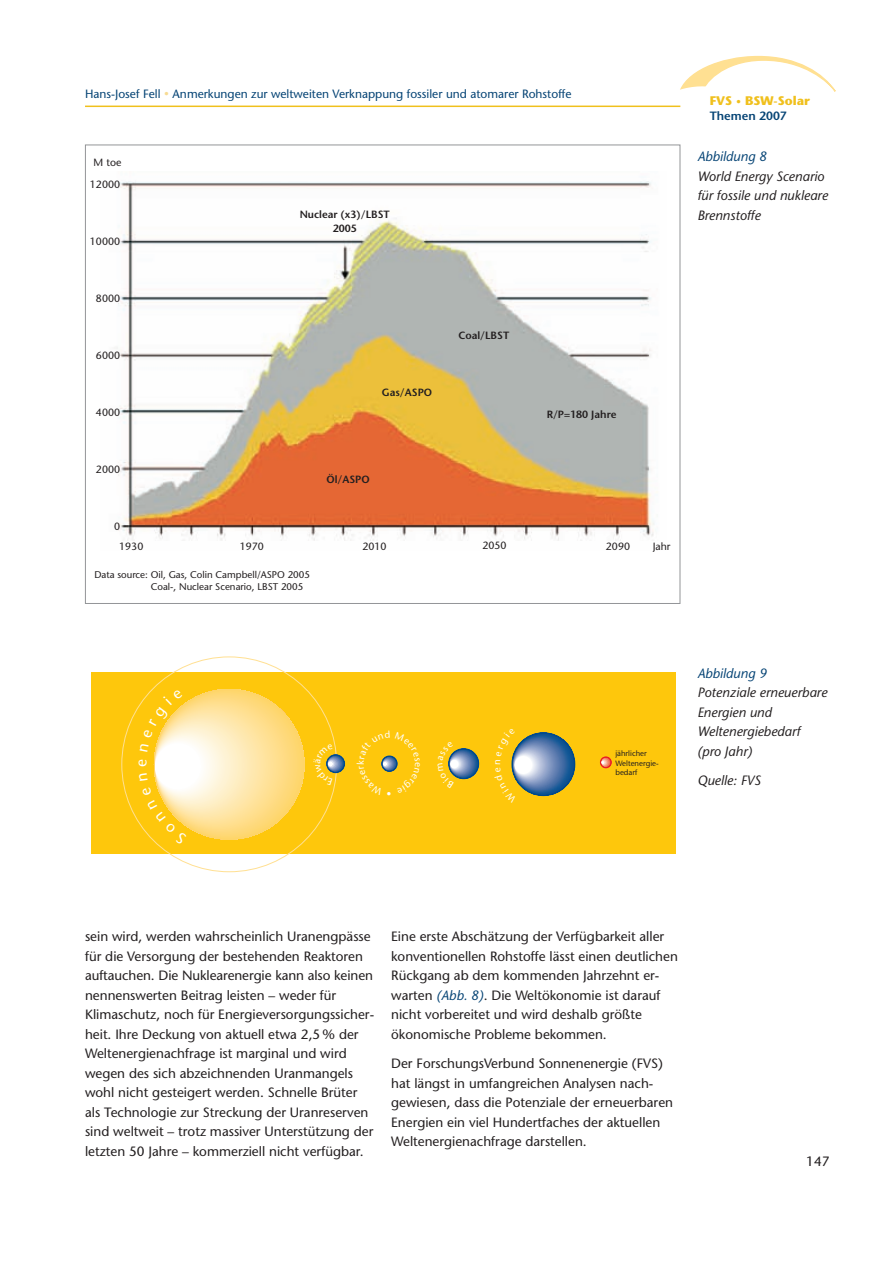
<style>
.page{position:relative;width:893px;height:1263px;background:#fff}
.page>*{position:absolute;margin:0;border:0;box-sizing:border-box;transform-origin:0 0}
.t1{font:13.5px/19.5px "Stone Sans";color:#231f20}
.t2{font:italic 13.5px/19.5px "Stone Sans";color:#231f20}
.t3{font:italic 13.5px "Stone Sans";color:#064475}
.t4{font:700 12.45px "Stone Sans";color:#f0c01d}
.t5{font:12px "Stone Sans";color:#064475}
.t6{font:600 12px "Stone Sans";color:#064475}
.t7{font:600 10.5px/13.5px "Stone Sans";color:#231f20;text-align:center}
.t8{font:10.5px/21.5px "Stone Sans";color:#231f20;text-align:center}
.t9{font:9.75px/12px "Stone Sans";color:#231f20}
.t10{font:7.8px/9.6px "Stone Sans";color:#231f20}
.s1{font-size:9.75px;color:#f7db93}
.s2{font-size:9.75px}
.s3{font-style:italic;color:#064475}
</style>
<div class="page">
<hr style="left:85px;top:106px;width:595px;height:1px;background:#f0c01d">
<svg style="left:680px;top:55px;width:156px;height:37px"></svg>
<img style="left:116px;top:181px;width:538px;height:360px">
<div style="left:91px;top:672px;width:584px;height:181px;background:#fec70c"></div>
<svg style="left:600px;top:757px;width:11px;height:11px"></svg>
<div style="left:600px;top:757px;width:11px;height:11px;border:1px solid #ea1e24;border-radius:50%"></div>
<svg style="left:138px;top:689px;width:166px;height:156px"></svg>
<svg style="left:326px;top:744px;width:19px;height:41px"></svg>
<svg style="left:381px;top:755px;width:17px;height:17px"></svg>
<svg style="left:448px;top:748px;width:31px;height:32px"></svg>
<svg style="left:511px;top:732px;width:64px;height:65px"></svg>
<p class="t5" style="left:85px;top:89px;width:488px">Hans-Josef Fell <span class="s1">•</span> Anmerkungen zur weltweiten Verknappung fossiler und atomarer Rohstoffe</p>
<p class="t8" style="left:90px;top:153px;width:33px">M toe<br>12000</p>
<p class="t8" style="left:90px;top:232px;width:32px">10000</p>
<p class="t8" style="left:96px;top:289px;width:26px">8000</p>
<p class="t8" style="left:96px;top:346px;width:26px">6000</p>
<p class="t8" style="left:96px;top:403px;width:26px">4000</p>
<p class="t8" style="left:96px;top:460px;width:26px">2000</p>
<p class="t8" style="left:119px;top:517px;width:26px;line-height:20px;text-align:left;text-indent:-5px">0<br>1930</p>
<p class="t7" style="left:300px;top:209px;width:92px">Nuclear (x3)/LBST<br>2005</p>
<p class="t7" style="left:382px;top:387px;width:52px">Gas/ASPO</p>
<p class="t7" style="left:458px;top:330px;width:52px">Coal/LBST</p>
<p class="t7" style="left:326px;top:474px;width:45px">Öl/ASPO</p>
<p class="t7" style="left:547px;top:409px;width:71px">R/P=180 Jahre</p>
<p class="t8" style="left:240px;top:536px;width:26px">1970</p>
<p class="t8" style="left:362px;top:536px;width:26px">2010</p>
<p class="t8" style="left:482px;top:535px;width:26px">2050</p>
<p class="t8" style="left:606px;top:536px;width:26px">2090</p>
<p class="t8" style="left:653px;top:536px;width:19px">Jahr</p>
<p class="t9" style="left:151px;top:569px;width:161px;text-indent:-56px">Data source: Oil, Gas, Colin Campbell/ASPO 2005<br>Coal-, Nuclear Scenario, LBST 2005</p>
<p class="t4" style="left:710px;top:96px;width:102px">FVS <span class="s2">•</span> BSW-Solar</p>
<p class="t6" style="left:710px;top:111px;width:79px">Themen 2007</p>
<p class="t3" style="left:697px;top:151px;width:71px">Abbildung 8</p>
<p class="t2" style="left:697px;top:168px;width:132px">World Energy Scenario für fossile und nukleare<br>Brennstoffe</p>
<p class="t10" style="left:615px;top:749px;width:45px">jährlicher<br>Weltenergie&shy;bedarf</p>
<p class="t3" style="left:697px;top:668px;width:71px">Abbildung 9</p>
<p class="t2" style="left:697px;top:684px;width:131px">Potenziale erneuerbare<br>Energien und<br>Weltenergiebedarf<br>(pro Jahr)</p>
<p class="t2" style="left:697px;top:772px;width:65px">Quelle: FVS</p>
<p class="t1" style="left:85px;top:928px;width:291px">sein wird, werden wahrscheinlich Uranengpässe für die Versorgung der bestehenden Reaktoren auftauchen. Die Nuklearenergie kann also keinen nennenswerten Beitrag leisten – weder für<br>Klima schutz, noch für Energieversorgungs sicher - heit. Ihre Deckung von aktuell etwa 2,5 % der Weltenergienachfrage ist marginal und wird wegen des sich abzeichnenden Uranmangels wohl nicht gesteigert werden. Schnelle Brüter als Technologie zur Streckung der Uranreserven sind weltweit – trotz massiver Unterstützung der letzten 50 Jahre – kommerziell nicht verfügbar.</p>
<p class="t1" style="left:391px;top:928px;width:288px">Eine erste Abschätzung der Verfügbarkeit aller konventionellen Rohstoffe lässt einen deutli chen Rückgang ab dem kommenden Jahrzehnt er - war ten <span class="s3">(Abb. 8)</span>. Die Weltökonomie ist darauf nicht vor bereitet und wird deshalb größte ökono mi sche Probleme bekommen.</p>
<p class="t1" style="left:391px;top:1055px;width:283px">Der ForschungsVerbund Sonnenenergie (FVS) hat längst in umfangreichen Analysen nach&shy;gewiesen, dass die Potenziale der erneuerbaren Energien ein viel Hundertfaches der aktuellen Weltenergienachfrage darstellen.</p>
<p class="t1" style="left:806px;top:1152px;width:25px">147</p>
</div>
